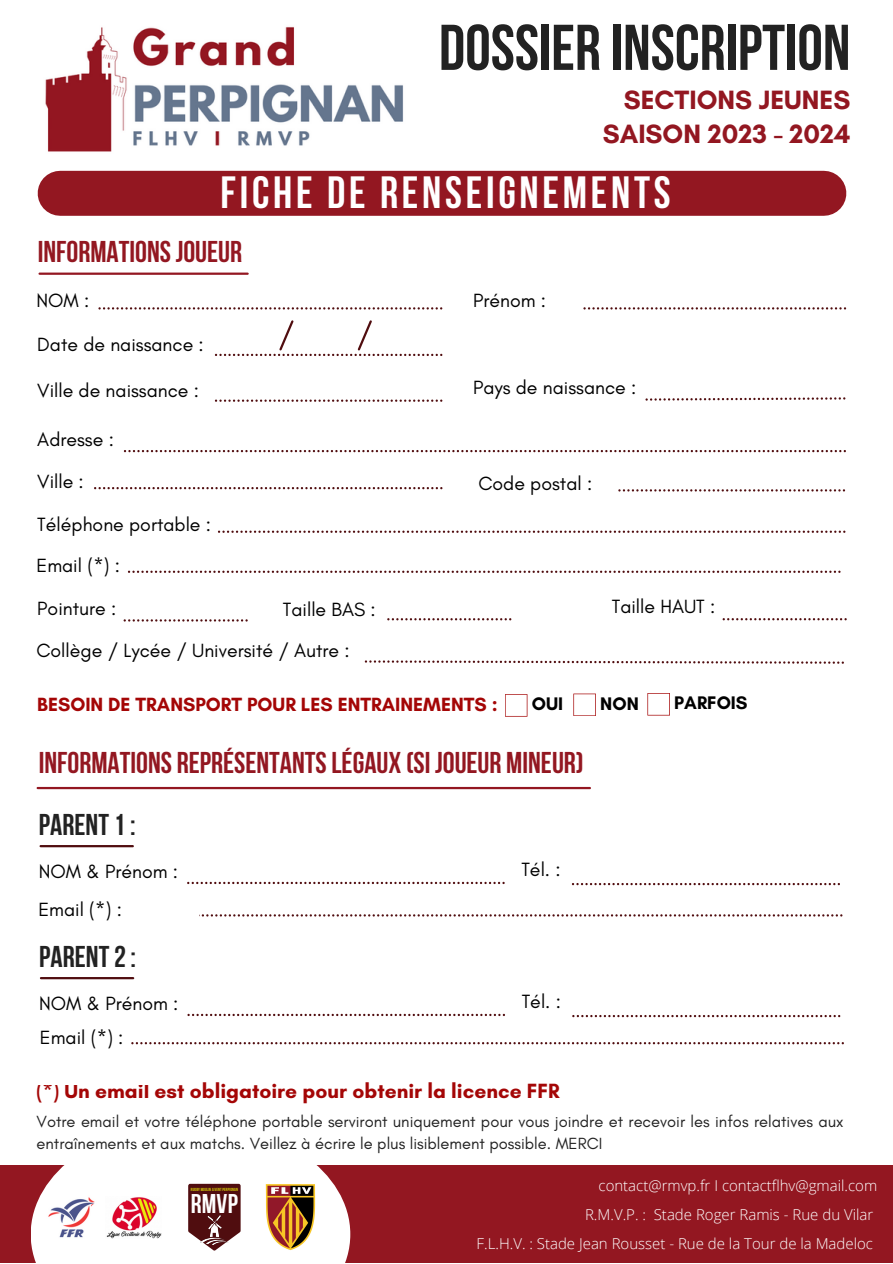
<style>
.page{position:relative;width:893px;height:1264px;background:#fff}
.page>*{position:absolute;margin:0;border:0;box-sizing:border-box;transform-origin:0 0}
.t1{font:700 64.5px "Bebas Neue";color:#222}
.t2{font:700 45px "Bebas Neue";letter-spacing:.085em;color:#fff}
.t3{font:700 30px "Bebas Neue";color:#931721}
.t4{font:700 30px "Bebas Neue";color:#222}
.t5{font:700 27px/33.8px "Glacial Indifference";color:#931721;text-align:right}
.t6{font:700 27px "Bebas Neue";color:#fff}
.t7{font:700 21px "Glacial Indifference";color:#a40606}
.t8{font:19.5px "Glacial Indifference";color:#000}
.t9{font:700 19.5px "Glacial Indifference";color:#a40606}
.t10{font:700 18.6px "Glacial Indifference";color:#000}
.t11{font:16.5px/22.5px "Glacial Indifference";color:#222}
.t12{font:300 15px "Open Sans";color:#fff}
.t13{font:700 4.35px "Bebas Neue";letter-spacing:.015em;color:#d7cf07}
</style>
<div class="page">
<div style="left:60px;top:171px;width:763px;height:45px;background:#931721"></div>
<hr style="left:40px;top:272px;width:208px;height:3px;background:#931721">
<hr style="left:38px;top:787px;width:552px;height:2px;background:#931721">
<svg style="left:98px;top:307px;width:344px;height:2px"></svg>
<svg style="left:583px;top:307px;width:263px;height:2px"></svg>
<svg style="left:215px;top:320px;width:227px;height:36px"></svg>
<svg style="left:215px;top:399px;width:227px;height:3px"></svg>
<svg style="left:645px;top:397px;width:200px;height:3px"></svg>
<svg style="left:124px;top:450px;width:721px;height:2px"></svg>
<svg style="left:94px;top:487px;width:348px;height:2px"></svg>
<svg style="left:618px;top:489px;width:227px;height:2px"></svg>
<svg style="left:572px;top:883px;width:267px;height:2px"></svg>
<svg style="left:187px;top:881px;width:317px;height:3px"></svg>
<svg style="left:199px;top:914px;width:643px;height:2px"></svg>
<hr style="left:41px;top:845px;width:92px;height:2px;background:#500d0f">
<svg style="left:124px;top:619px;width:124px;height:2px"></svg>
<svg style="left:387px;top:618px;width:124px;height:2px"></svg>
<svg style="left:722px;top:618px;width:124px;height:2px"></svg>
<svg style="left:218px;top:530px;width:627px;height:3px"></svg>
<svg style="left:128px;top:570px;width:712px;height:3px"></svg>
<svg style="left:505px;top:694px;width:22px;height:22px"></svg>
<svg style="left:572px;top:1015px;width:268px;height:2px"></svg>
<svg style="left:187px;top:1013px;width:318px;height:3px"></svg>
<hr style="left:41px;top:977px;width:92px;height:2px;background:#500d0f">
<svg style="left:573px;top:693px;width:23px;height:23px"></svg>
<svg style="left:647px;top:693px;width:23px;height:22px"></svg>
<svg style="left:131px;top:1042px;width:712px;height:2px"></svg>
<svg style="left:365px;top:660px;width:478px;height:3px"></svg>
<div style="left:0;top:1165px;width:892px;height:97px;background:#931721"></div>
<div style="left:31px;top:1121px;width:319px;height:141px;background:#fff"></div>
<svg style="left:188px;top:1183px;width:52px;height:67px"></svg>
<img style="left:200px;top:1215px;width:28px;height:29px">
<img style="left:48px;top:1197px;width:47px;height:41px">
<img style="left:106px;top:1197px;width:56px;height:41px">
<img style="left:265px;top:1184px;width:51px;height:66px">
<img style="left:45px;top:26px;width:358px;height:126px">
<p class="t1" style="left:439px;top:21px;width:413px">DOSSIER INSCRIPTION</p>
<p class="t5" style="left:602px;top:83px;width:249px">SECTIONS JEUNES<br>SAISON 2023 - 2024</p>
<p class="t2" style="left:220px;top:174px;width:451px">FICHE DE RENSEIGNEMENTS</p>
<p class="t3" style="left:38px;top:240px;width:206px">INFORMATIONSJOUEUR</p>
<p class="t8" style="left:37px;top:288px;width:54px">NOM :</p>
<p class="t8" style="left:473px;top:288px;width:75px">Prénom :</p>
<p class="t8" style="left:37px;top:333px;width:168px">Date de naissance :</p>
<p class="t8" style="left:37px;top:379px;width:163px">Ville de naissance :</p>
<p class="t8" style="left:473px;top:376px;width:165px">Pays de naissance :</p>
<p class="t8" style="left:37px;top:428px;width:78px">Adresse :</p>
<p class="t8" style="left:37px;top:469px;width:48px">Ville :</p>
<p class="t8" style="left:478px;top:471px;width:115px">Code postal :</p>
<p class="t8" style="left:37px;top:512px;width:175px">Téléphone portable :</p>
<p class="t8" style="left:37px;top:553px;width:85px">Email (*) :</p>
<p class="t8" style="left:37px;top:596px;width:80px">Pointure :</p>
<p class="t8" style="left:283px;top:597px;width:94px">Taille BAS :</p>
<p class="t8" style="left:611px;top:594px;width:105px">Taille HAUT :</p>
<p class="t8" style="left:36px;top:638px;width:315px">Collège / Lycée / Université / Autre :</p>
<p class="t9" style="left:37px;top:692px;width:462px">BESOIN DE TRANSPORT POUR LES ENTRAINEMENTS :</p>
<p class="t10" style="left:531px;top:692px;width:33px">OUI</p>
<p class="t3" style="left:39px;top:750px;width:546px">INFORMATIONS REPRÉSENTANTSLÉGAUX (SI JOUEUR MINEUR)</p>
<p class="t4" style="left:39px;top:812px;width:98px">PARENT1:</p>
<p class="t8" style="left:39px;top:859px;width:141px">NOM &amp; Prénom :</p>
<p class="t8" style="left:521px;top:857px;width:41px">Tél. :</p>
<p class="t8" style="left:38px;top:897px;width:85px">Email (*) :</p>
<p class="t4" style="left:39px;top:944px;width:98px">PARENT2:</p>
<p class="t8" style="left:39px;top:991px;width:141px">NOM &amp; Prénom :</p>
<p class="t8" style="left:521px;top:989px;width:41px">Tél. :</p>
<p class="t8" style="left:40px;top:1025px;width:85px">Email (*) :</p>
<p class="t7" style="left:37px;top:1078px;width:524px">(*) Un email est obligatoire pour obtenir la licence FFR</p>
<p class="t10" style="left:600px;top:692px;width:40px">NON</p>
<p class="t10" style="left:674px;top:691px;width:75px">PARFOIS</p>
<p class="t11" style="left:37px;top:1109px;width:808px">Votre email et votre téléphone portable serviront uniquement pour vous joindre et recevoir les infos relatives aux entraînements et aux matchs. Veillez à écrire le plus lisiblement possible. MERCI</p>
<p class="t6" style="left:191px;top:1192px;width:49px">RMVP</p>
<p class="t12" style="left:598px;top:1174px;width:280px">contact@rmvp.fr I contactflhv@gmail.com</p>
<p class="t13" style="left:191px;top:1187px;width:48px">RUGBY MOULIN A VENT PERPIGNAN</p>
<p class="t12" style="left:585px;top:1203px;width:290px">R.M.V.P. : Stade Roger Ramis - Rue du Vilar</p>
<p class="t12" style="left:476px;top:1233px;width:398px">F.L.H.V. : Stade Jean Rousset - Rue de la Tour de la Madeloc</p>
</div>
